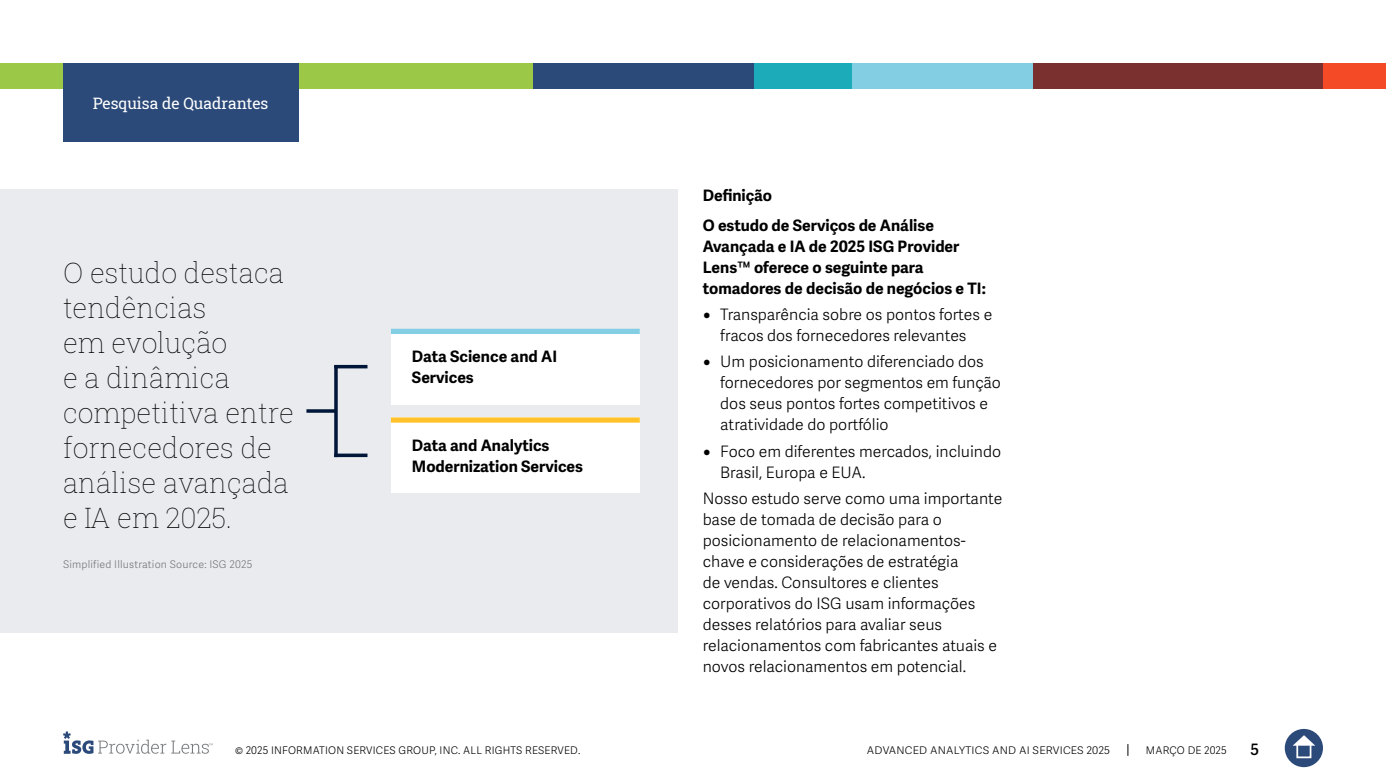
<style>
.page{position:relative;width:1386px;height:780px;background:#fff}
.page>*{position:absolute;margin:0;border:0;box-sizing:border-box;transform-origin:0 0}
.t1{font:28px/35px "Roboto Slab ISG P Thin";color:#000}
.t2{font:300 15.75px/21px "Adelle Sans";color:#000}
.t3{font:700 15.75px/21px "Adelle Sans";color:#000}
.t4{font:15.75px "Roboto Slab ISG P Regular";color:#fff}
.t5{font:600 15.75px "Adelle Sans";color:#000}
.t6{font:300 10.5px "Adelle Sans";letter-spacing:.02em;color:#000}
.t7{font:300 10.5px "Adelle Sans";letter-spacing:.02em;color:#75787b}
.t8{font:300 10.5px "Adelle Sans";letter-spacing:.02em;color:#000;scale:1.05 1}
.s1{font-family:"Minion Pro";font-weight:400;font-size:21px}
</style>
<div class="page">
<svg style="left:1127px;top:744px;width:1px;height:12px"></svg>
<div style="left:1285px;top:729px;width:38px;height:38px;background:#2b4a79;border-radius:50%"></div>
<svg style="left:1293px;top:735px;width:22px;height:10px"></svg>
<div style="left:1296px;top:743px;width:15px;height:15px;border:2px solid #fff"></div>
<svg style="left:63px;top:731px;width:150px;height:23px"></svg>
<div style="left:0;top:63px;width:533px;height:25px;background:#9bc947"></div>
<div style="left:533px;top:63px;width:223px;height:25px;background:#2b4a79"></div>
<div style="left:850px;top:63px;width:184px;height:25px;background:#84cee3"></div>
<div style="left:1323px;top:63px;width:63px;height:25px;background:#f54a26"></div>
<div style="left:1033px;top:63px;width:290px;height:25px;background:#7a302e"></div>
<div style="left:754px;top:63px;width:98px;height:25px;background:#1cabb9"></div>
<div style="left:63px;top:63px;width:235px;height:79px;background:#2b4a79"></div>
<div style="left:0;top:189px;width:677px;height:444px;background:#e9ebee"></div>
<svg style="left:334px;top:368px;width:4px;height:85px"></svg>
<hr style="left:334px;top:365px;width:34px;height:3px;background:#001638">
<svg style="left:334px;top:453px;width:34px;height:4px"></svg>
<svg style="left:306px;top:409px;width:31px;height:4px"></svg>
<div style="left:391px;top:329px;width:249px;height:75px;background:#fff"></div>
<div style="left:391px;top:329px;width:249px;height:5px;background:#84cee3"></div>
<div style="left:391px;top:418px;width:249px;height:75px;background:#fff"></div>
<div style="left:391px;top:417px;width:249px;height:5px;background:#ffc22b"></div>
<p class="t4" style="left:93px;top:92px;width:177px">Pesquisa de Quadrantes</p>
<h1 class="t1" style="left:63px;top:254px;width:232px">O estudo destaca tendências<br>em evolução<br>e a dinâmica competitiva entre fornecedores de análise avançada e IA em 2025.</h1>
<p class="t7" style="left:63px;top:558px;width:191px">Simplified Illustration Source: ISG 2025</p>
<p class="t3" style="left:412px;top:346px;width:147px">Data Science and AI<br>Services</p>
<p class="t3" style="left:412px;top:435px;width:173px">Data and Analytics<br>Modernization Services</p>
<p class="t3" style="left:703px;top:181px;width:233px;line-height:29.8px">Definição<br>O estudo de Serviços de Análise</p>
<p class="t3" style="left:703px;top:236px;width:285px">Avançada e IA de 2025 ISG Provider<br>Lens™ oferece o seguinte para tomadores de decisão de negócios e TI:</p>
<p class="t2" style="left:703px;top:304px;width:291px;text-align:center"><span class="s1">•</span> Transparência sobre os pontos fortes e fracos dos fornecedores relevantes</p>
<p class="t2" style="left:720px;top:352px;width:282px;text-indent:-18px"><span class="s1">•</span> Um posicionamento diferenciado dos fornecedores por segmentos em função dos seus pontos fortes competitivos e atratividade do portfólio</p>
<p class="t2" style="left:720px;top:441px;width:282px;text-indent:-18px"><span class="s1">•</span> Foco em diferentes mercados, incluindo<br>Brasil, Europa e EUA.</p>
<p class="t2" style="left:703px;top:488px;width:301px">Nosso estudo serve como uma importante base de tomada de decisão para o posicionamento de relacionamentos&shy;chave e considerações de estratégia<br>de vendas. Consultores e clientes corporativos do ISG usam informações desses relatórios para avaliar seus relacionamentos com fabricantes atuais e novos relacionamentos em potencial.</p>
<p class="t6" style="left:235px;top:744px;width:347px">© 2025 INFORMATION SERVICES GROUP, INC. ALL RIGHTS RESERVED.</p>
<p class="t8" style="left:867px;top:744px;width:233px">ADVANCED ANALYTICS AND AI SERVICES 2025</p>
<p class="t6" style="left:1146px;top:744px;width:82px">MARÇO DE 2025</p>
<p class="t5" style="left:1250px;top:740px;width:10px">5</p>
</div>
